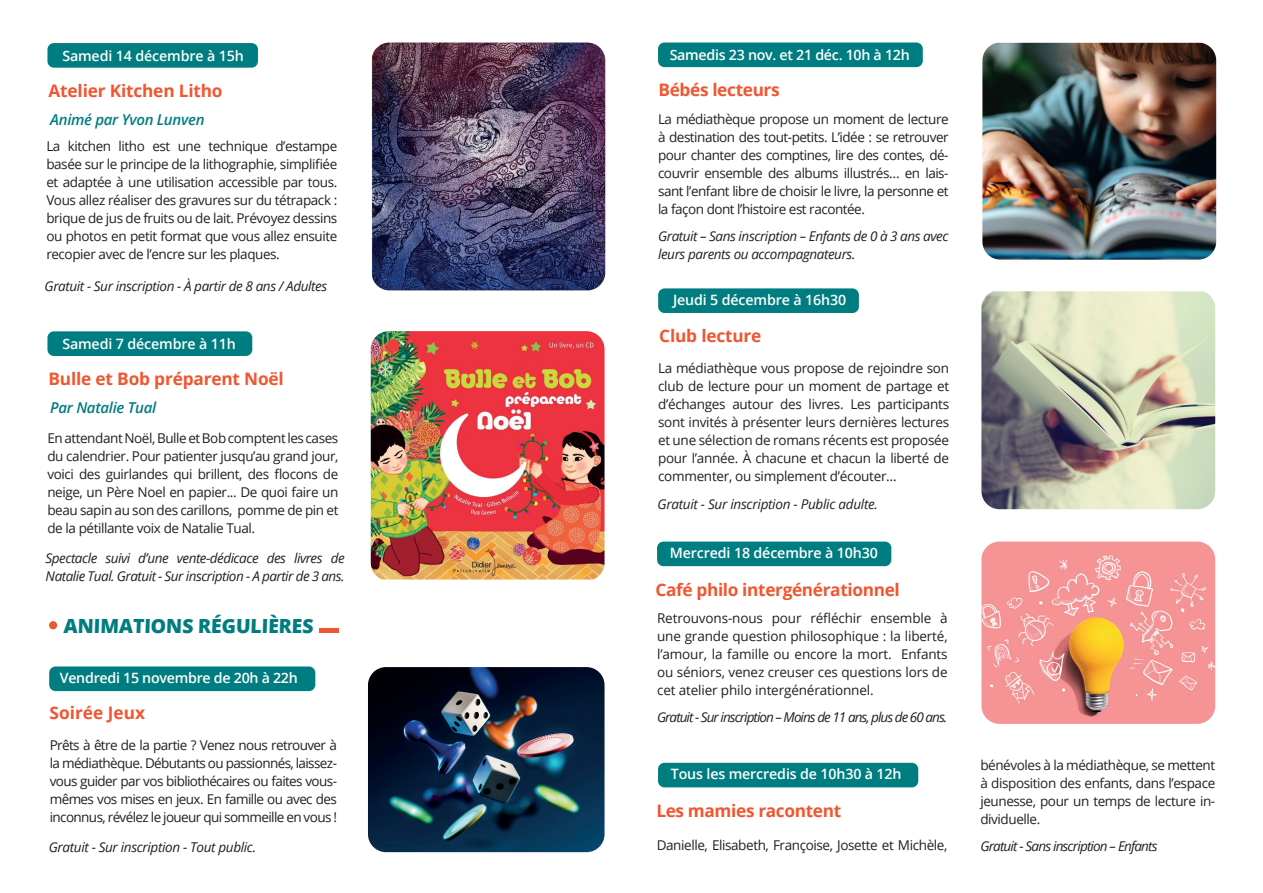
<style>
.page{position:relative;width:1263px;height:893px;background:#fff}
.page>*{position:absolute;margin:0;border:0;box-sizing:border-box;transform-origin:0 0}
.t1{font:800 19.5px "Open Sans";color:#007d80}
.t2{font:700 17.25px "Open Sans";letter-spacing:-.01em;color:#f05630}
.t3{font:italic 600 15px "Open Sans";letter-spacing:-.02em;color:#007d80}
.t4{font:600 14.25px "Open Sans";letter-spacing:-.01em;color:#fff}
.t5{font:13.5px/18px "Open Sans";letter-spacing:-.03em;color:#231f20;text-align:justify}
.t6{font:italic 13.5px/18px "Open Sans";letter-spacing:-.03em;color:#231f20}
.t7{font:italic 13.5px "Open Sans";letter-spacing:-.07em;color:#231f20}
.t8{font:italic 13.5px "Open Sans";letter-spacing:-.06em;color:#231f20}
</style>
<div class="page">
<img style="left:368px;top:667px;width:236px;height:185px">
<div style="left:49px;top:666px;width:266px;height:25px;background:#007d80;border-radius:6px"></div>
<div style="left:47px;top:331px;width:205px;height:25px;background:#007d80;border-radius:6px"></div>
<img style="left:371px;top:331px;width:233px;height:249px">
<div style="left:49px;top:621px;width:8px;height:8px;background:#f05630;border-radius:50%"></div>
<hr style="left:320px;top:628px;width:19px;height:4px;background:#f05630">
<div style="left:47px;top:43px;width:211px;height:25px;background:#007d80;border-radius:6px"></div>
<img style="left:371px;top:43px;width:234px;height:247px">
<div style="left:658px;top:288px;width:201px;height:25px;background:#007d80;border-radius:6px"></div>
<img style="left:981px;top:291px;width:234px;height:218px">
<img style="left:981px;top:542px;width:234px;height:182px">
<div style="left:657px;top:542px;width:234px;height:24px;background:#007d80;border-radius:6px"></div>
<img style="left:982px;top:43px;width:234px;height:217px">
<div style="left:658px;top:43px;width:265px;height:24px;background:#007d80;border-radius:6px"></div>
<div style="left:658px;top:763px;width:260px;height:24px;background:#007d80;border-radius:6px"></div>
<p class="t4" style="left:62px;top:46px;width:183px">Samedi 14 décembre à 15h</p>
<p class="t2" style="left:49px;top:79px;width:176px">Atelier Kitchen Litho</p>
<p class="t3" style="left:50px;top:109px;width:156px">Animé par Yvon Lunven</p>
<p class="t5" style="left:46px;top:137px;width:293px">La kitchen litho est une technique d’estampe basée sur le principe de la lithographie, simplifiée et adaptée à une utilisation accessible par tous.<br>Vous allez réaliser des gravures sur du tétrapack : brique de jus de fruits ou de lait. Prévoyez dessins ou photos en petit format que vous allez ensuite recopier avec de l’encre sur les plaques.</p>
<p class="t6" style="left:45px;top:277px;width:284px">Gratuit - Sur inscription - À partir de 8 ans / Adultes</p>
<p class="t4" style="left:62px;top:334px;width:175px">Samedi 7 décembre à 11h</p>
<p class="t2" style="left:49px;top:367px;width:237px">Bulle et Bob préparent Noël</p>
<p class="t3" style="left:50px;top:397px;width:107px">Par Natalie Tual</p>
<p class="t5" style="left:47px;top:428px;width:293px">En attendant Noël, Bulle et Bob comptent les cases du calendrier. Pour patienter jusqu’au grand jour, voici des guirlandes qui brillent, des flocons de neige, un Père Noel en papier... De quoi faire un beau sapin au son des carillons, pomme de pin et de la pétillante voix de Natalie Tual.</p>
<p class="t6" style="left:46px;top:549px;width:300px">Spectacle suivi d’une vente-dédicace des livres de<br>Natalie Tual. Gratuit - Sur inscription - A partir de 3 ans.</p>
<h1 class="t1" style="left:63px;top:611px;width:252px">ANIMATIONS RÉGULIÈRES</h1>
<p class="t4" style="left:60px;top:668px;width:240px">Vendredi 15 novembre de 20h à 22h</p>
<p class="t2" style="left:50px;top:701px;width:97px">Soirée Jeux</p>
<p class="t5" style="left:50px;top:736px;width:289px">Prêts à être de la partie ? Venez nous retrouver à la médiathèque. Débutants ou passionnés, laissez&shy;vous guider par vos bibliothécaires ou faites vous&shy;mêmes vos mises en jeux. En famille ou avec des inconnus, révélez le joueur qui sommeille en vous !</p>
<p class="t6" style="left:49px;top:838px;width:209px">Gratuit - Sur inscription - Tout public.</p>
<p class="t4" style="left:670px;top:45px;width:242px">Samedis 23 nov. et 21 déc. 10h à 12h</p>
<p class="t2" style="left:658px;top:78px;width:123px">Bébés lecteurs</p>
<p class="t5" style="left:658px;top:110px;width:292px">La médiathèque propose un moment de lecture à destination des tout-petits. L’idée : se retrouver pour chanter des comptines, lire des contes, dé&shy;couvrir ensemble des albums illustrés… en lais&shy;sant l’enfant libre de choisir le livre, la personne et la façon dont l’histoire est racontée.</p>
<p class="t6" style="left:658px;top:226px;width:292px">Gratuit – Sans inscription – Enfants de 0 à 3 ans avec leurs parents ou accompagnateurs.</p>
<p class="t4" style="left:673px;top:290px;width:175px">Jeudi 5 décembre à 16h30</p>
<p class="t2" style="left:659px;top:324px;width:104px">Club lecture</p>
<p class="t5" style="left:658px;top:359px;width:293px">La médiathèque vous propose de rejoindre son club de lecture pour un moment de partage et d’échanges autour des livres. Les participants sont invités à présenter leurs dernières lectures et une sélection de romans récents est proposée pour l’année. À chacune et chacun la liberté de commenter, ou simplement d’écouter…</p>
<p class="t6" style="left:657px;top:495px;width:222px">Gratuit - Sur inscription - Public adulte.</p>
<p class="t4" style="left:670px;top:543px;width:210px">Mercredi 18 décembre à 10h30</p>
<p class="t2" style="left:655px;top:577px;width:246px">Café philo intergénérationnel</p>
<p class="t5" style="left:657px;top:609px;width:292px">Retrouvons-nous pour réfléchir ensemble à une grande question philosophique : la liberté, l’amour, la famille ou encore la mort. Enfants ou séniors, venez creuser ces questions lors de cet atelier philo intergénérationnel.</p>
<p class="t7" style="left:657px;top:707px;width:292px">Gratuit - Sur inscription – Moins de 11 ans, plus de 60 ans.</p>
<p class="t4" style="left:671px;top:764px;width:232px">Tous les mercredis de 10h30 à 12h</p>
<p class="t2" style="left:656px;top:798px;width:186px">Les mamies racontent</p>
<p class="t5" style="left:657px;top:835px;width:292px">Danielle, Elisabeth, Françoise, Josette et Michèle,</p>
<p class="t5" style="left:980px;top:756px;width:236px">bénévoles à la médiathèque, se mettent à disposition des enfants, dans l’espace jeunesse, pour un temps de lecture in&shy;dividuelle.</p>
<p class="t8" style="left:980px;top:837px;width:179px">Gratuit - Sans inscription – Enfants</p>
</div>
